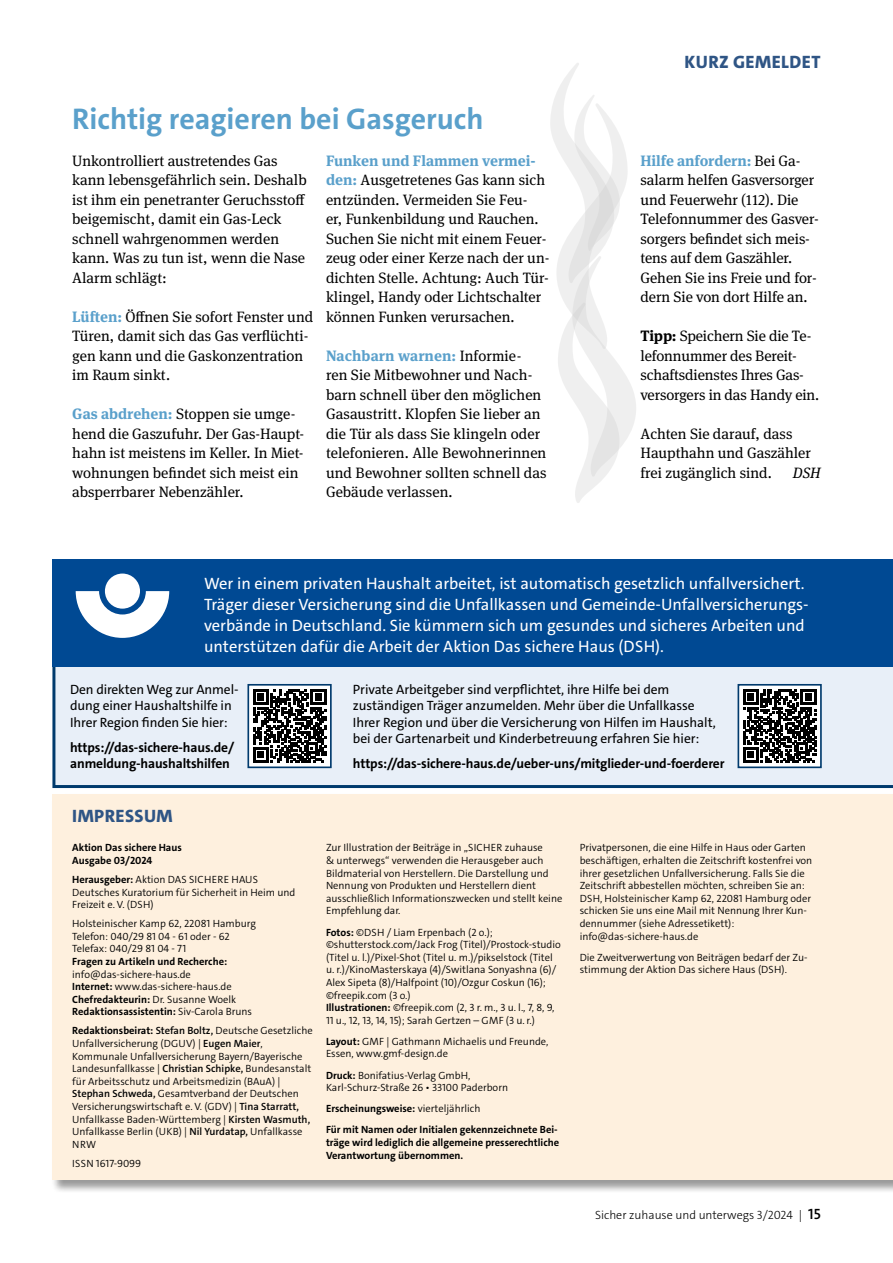
<style>
.page{position:relative;width:893px;height:1263px;background:#fff}
.page>*{position:absolute;margin:0;border:0;box-sizing:border-box;transform-origin:0 0}
.Ü1_klein_16_Kasten{font:700 30px "The Sans";color:#5aa0cb}
.Ü1{font:800 18px "The Sans";letter-spacing:.025em;color:#2f5585}
.Tabelle_Body{font:16.5px/21px "The Sans";color:#fff}
.Fließtext{font:15px/19.5px "DGUV Meta Serif";color:#000}
.Fließtext-2{font:italic 15px "DGUV Meta Serif";color:#000}
.Tabelle_Body-2{font:13.5px/16.5px "The Sans";letter-spacing:-.005em;color:#000}
.Tabelle_Body-3{font:700 13.5px/16.5px "The Sans";letter-spacing:-.01em;color:#000}
.t1{font:300 12px "The Sans";color:#000}
.DSH_Impressum_Text{font:300 10.5px/12.6px "The Sans";color:#000}
.DSH_Impressum_Text-2{font:700 10.5px/12.6px "The Sans";color:#000}
.s1{font-weight:700;color:#5aa0cb}
.s2{font-weight:700}
.s3{font-weight:600}
.s4{font-weight:300}
.s5{font-weight:600;font-size:15px}
</style>
<div class="page">
<div style="left:51px;top:793px;width:842px;height:400px;background:#000;opacity:.4"></div>
<div style="left:52px;top:794px;width:841px;height:386px;background:#fef0de"></div>
<div style="left:52px;top:667px;width:841px;height:121px;background:#e8eff8"></div>
<div style="left:52px;top:560px;width:841px;height:107px;background:#004993"></div>
<div style="left:248px;top:685px;width:83px;height:82px;background:#fff"></div>
<svg style="left:253px;top:689px;width:73px;height:74px"></svg>
<div style="left:247px;top:684px;width:85px;height:84px;border:2px solid #003a6d"></div>
<div style="left:738px;top:685px;width:83px;height:82px;background:#fff"></div>
<svg style="left:743px;top:689px;width:73px;height:74px"></svg>
<div style="left:738px;top:684px;width:84px;height:84px;border:2px solid #003a6d"></div>
<svg style="left:76px;top:591px;width:93px;height:47px"></svg>
<div style="left:105px;top:573px;width:35px;height:36px;background:#fff;border-radius:50%"></div>
<svg style="left:550px;top:63px;width:86px;height:440px"></svg>
<h3 class="Ü1_klein_16_Kasten" style="left:72px;top:100px;width:413px">Richtig reagieren bei Gasgeruch</h3>
<p class="Fließtext" style="left:72px;top:151px;width:236px">Unkontrolliert austretendes Gas kann lebensgefährlich sein. Deshalb ist ihm ein penetranter Geruchsstoff beigemischt, damit ein Gas-Leck schnell wahrgenommen werden kann. Was zu tun ist, wenn die Nase<br>Alarm schlägt:</p>
<p class="Fließtext" style="left:72px;top:307px;width:242px"><span class="s1">Lüften:</span> Öffnen Sie sofort Fenster und<br>Türen, damit sich das Gas verflüchti&shy;gen kann und die Gaskonzentration im Raum sinkt.</p>
<p class="Fließtext" style="left:72px;top:404px;width:233px"><span class="s1">Gas abdrehen:</span> Stoppen sie umge&shy;hend die Gaszufuhr. Der Gas-Haupt&shy;hahn ist meistens im Keller. In Miet&shy;wohnungen befindet sich meist ein absperrbarer Nebenzähler.</p>
<p class="Fließtext" style="left:326px;top:151px;width:225px"><span class="s1">Funken und Flammen vermei&shy;den:</span> Ausgetretenes Gas kann sich entzünden. Vermeiden Sie Feu-<br>er, Funkenbildung und Rauchen.<br>Suchen Sie nicht mit einem Feuer&shy;zeug oder einer Kerze nach der un&shy;dichten Stelle. Achtung: Auch Tür&shy;klingel, Handy oder Lichtschalter können Funken verursachen.</p>
<p class="Fließtext" style="left:326px;top:346px;width:222px"><span class="s1">Nachbarn warnen:</span> Informie-<br>ren Sie Mitbewohner und Nach&shy;barn schnell über den möglichen<br>Gasaustritt. Klopfen Sie lieber an die Tür als dass Sie klingeln oder telefonieren. Alle Bewohnerinnen und Bewohner sollten schnell das<br>Gebäude verlassen.</p>
<h2 class="Ü1" style="left:685px;top:50px;width:137px">KURZ GEMELDET</h2>
<p class="Fließtext" style="left:640px;top:151px;width:180px"><span class="s1">Hilfe anfordern:</span> Bei Ga&shy;salarm helfen Gasversorger und Feuerwehr (112). Die<br>Telefonnummer des Gasver&shy;sorgers befindet sich meis&shy;tens auf dem Gaszähler.<br>Gehen Sie ins Freie und for&shy;dern Sie von dort Hilfe an.</p>
<p class="Fließtext" style="left:640px;top:326px;width:180px"><span class="s2">Tipp:</span> Speichern Sie die Te&shy;lefonnummer des Bereit&shy;schaftsdienstes Ihres Gas&shy;versorgers in das Handy ein.</p>
<p class="Fließtext" style="left:640px;top:424px;width:172px">Achten Sie darauf, dass<br>Haupthahn und Gaszähler frei zugänglich sind.</p>
<p class="Fließtext-2" style="left:793px;top:464px;width:29px">DSH</p>
<p class="Tabelle_Body" style="left:204px;top:573px;width:606px">Wer in einem privaten Haushalt arbeitet, ist automatisch gesetzlich unfallversichert.<br>Träger dieser Versicherung sind die Unfallkassen und Gemeinde-Unfallversicherungs&shy;verbände in Deutschland. Sie kümmern sich um gesundes und sicheres Arbeiten und unterstützen dafür die Arbeit der Aktion Das sichere Haus (DSH).</p>
<p class="Tabelle_Body-2" style="left:353px;top:681px;width:364px">Private Arbeitgeber sind verpflichtet, ihre Hilfe bei dem zuständigen Träger anzumelden. Mehr über die Unfallkasse Ihrer Region und über die Versicherung von Hilfen im Haushalt, bei der Gartenarbeit und Kinderbetreuung erfahren Sie hier:</p>
<p class="Tabelle_Body-3" style="left:353px;top:755px;width:373px">https://das-sichere-haus.de/ueber-uns/mitglieder-und-foerderer</p>
<p class="Tabelle_Body-2" style="left:70px;top:681px;width:167px">Den direkten Weg zur Anmel--- dung einer Haushaltshilfe in<br>Ihrer Region finden Sie hier:</p>
<p class="Tabelle_Body-3" style="left:70px;top:739px;width:166px">https://das-sichere-haus.de/ anmeldung-haushaltshilfen</p>
<h3 class="Ü1" style="left:72px;top:804px;width:102px">IMPRESSUM</h3>
<p class="DSH_Impressum_Text-2" style="left:72px;top:842px;width:111px">Aktion Das sichere Haus<br>Ausgabe 03/2024</p>
<p class="DSH_Impressum_Text" style="left:72px;top:873px;width:225px"><span class="s2">Herausgeber:</span> Aktion DAS SICHERE HAUS<br>Deutsches Kuratorium für Sicherheit in Heim und<br>Freizeit e. V. (DSH)</p>
<p class="DSH_Impressum_Text" style="left:72px;top:917px;width:185px">Holsteinischer Kamp 62, 22081 Hamburg Telefon: 040/29 81 04 - 61 oder - 62<br>Telefax: 040/29 81 04 - 71<br><span class="s2">Fragen zu Artikeln und Recherche: </span>info@das-sichere-haus.de<br><span class="s2">Internet:</span> www.das-sichere-haus.de <span class="s2">Chefredakteurin:</span> Dr. Susanne Woelk <span class="s2">Redaktionsassistentin:</span> Siv-Carola Bruns</p>
<p class="DSH_Impressum_Text" style="left:72px;top:1025px;width:242px"><span class="s2">Redaktionsbeirat:</span> <span class="s3">Stefan Boltz,</span> Deutsche Gesetzliche Unfallversicherung (DGUV) | <span class="s3">Eugen Maier</span>, Kommunale Unfallversicherung Bayern/Bayerische Landesunfallkasse | <span class="s3">Christian Schipke,</span> Bundesanstalt für Arbeitsschutz und Arbeitsmedizin (BAuA) | <span class="s3">Stephan Schweda,</span> Gesamtverband der Deutschen Versicherungswirtschaft e. V. (GDV) | <span class="s3">Tina Starratt, </span>Unfallkasse Baden-Württemberg | <span class="s3">Kirsten Wasmuth, </span>Unfallkasse Berlin (UKB) | <span class="s3">Nil Yurdatap,</span> Unfallkasse NRW</p>
<p class="DSH_Impressum_Text" style="left:72px;top:1157px;width:70px">ISSN 1617-9099</p>
<p class="DSH_Impressum_Text" style="left:326px;top:842px;width:238px">Zur Illustration der Beiträge in „SICHER zuhause<br>&amp; unterwegs“ verwenden die Herausgeber auch Bildmaterial von Herstellern. Die Darstellung und Nennung von Produkten und Herstellern dient ausschließlich Informationszwecken und stellt keine Empfehlung dar.</p>
<p class="DSH_Impressum_Text" style="left:326px;top:926px;width:236px"><span class="s2">Fotos:</span> ©DSH / Liam Erpenbach (2 o.); ©shutterstock.com/Jack Frog (Titel)/Prostock-studio (Titel u. l.)/Pixel-Shot (Titel u. m.)/pikselstock (Titel u. r.)/KinoMasterskaya (4)/Switlana Sonyashna (6)/ Alex Sipeta (8)/Halfpoint (10)/Ozgur Coskun (16); ©freepik.com (3 o.)<br><span class="s2">Illustrationen:</span> ©freepik.com (2, 3 r. m., 3 u. l., 7, 8, 9, 11 u., 12, 13, 14, 15); Sarah Gertzen – GMF (3 u. r.)</p>
<p class="DSH_Impressum_Text" style="left:326px;top:1035px;width:224px"><span class="s2">Layout:</span> GMF | Gathmann Michaelis und Freunde,<br>Essen, www.gmf-design.de</p>
<p class="DSH_Impressum_Text" style="left:326px;top:1069px;width:184px"><span class="s2">Druck:</span> Bonifatius-Verlag GmbH,<br>Karl-Schurz-Straße 26 • 33100 Paderborn</p>
<p class="DSH_Impressum_Text-2" style="left:326px;top:1102px;width:156px">Erscheinungsweise: <span class="s4">vierteljährlich</span></p>
<p class="DSH_Impressum_Text-2" style="left:326px;top:1123px;width:235px">Für mit Namen oder Initialen gekennzeichnete Bei&shy;träge wird lediglich die allgemeine presserechtliche<br>Verantwortung übernommen.</p>
<p class="DSH_Impressum_Text" style="left:580px;top:842px;width:234px">Privatpersonen, die eine Hilfe in Haus oder Garten beschäftigen, erhalten die Zeitschrift kostenfrei von ihrer gesetzlichen Unfallversicherung. Falls Sie die Zeitschrift abbestellen möchten, schreiben Sie an:<br>DSH, Holsteinischer Kamp 62, 22081 Hamburg oder schicken Sie uns eine Mail mit Nennung Ihrer Kun&shy;dennummer (siehe Adressetikett): info@das-sichere-haus.de</p>
<p class="DSH_Impressum_Text" style="left:580px;top:951px;width:229px">Die Zweitverwertung von Beiträgen bedarf der Zu&shy;stimmung der Aktion Das sichere Haus (DSH).</p>
<p class="t1" style="left:595px;top:1207px;width:227px">Sicher zuhause und unterwegs 3/2024 | <span class="s5">15</span></p>
</div>
